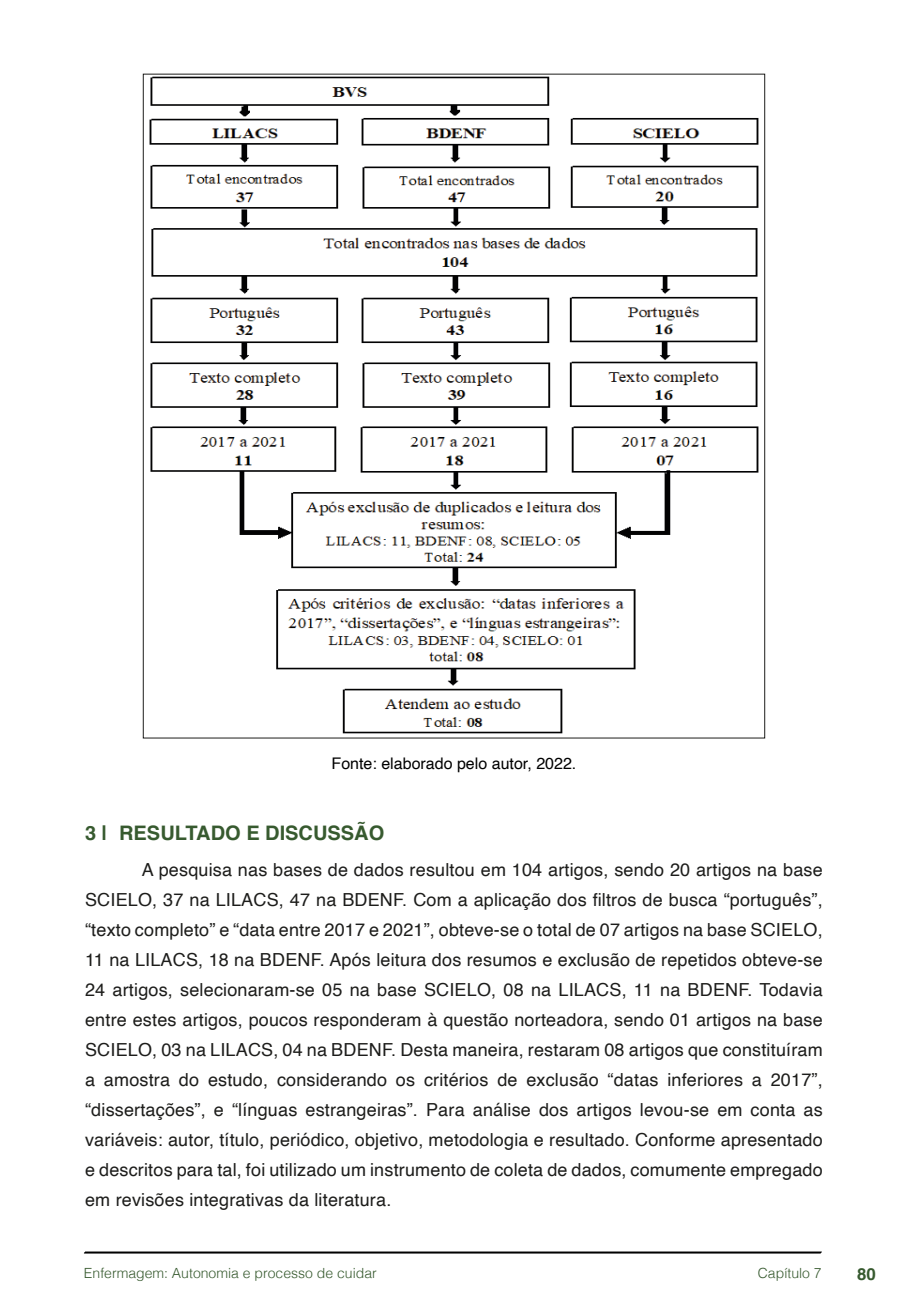
<style>
.page{position:relative;width:908px;height:1304px;background:#fff}
.page>*{position:absolute;margin:0;border:0;box-sizing:border-box;transform-origin:0 0}
.t1{font:700 20px "Helvetica";color:#375a2f}
.t2{font:18px/30px "Helvetica";letter-spacing:.01em;color:#1d1d1b;text-align:justify}
.t3{font:700 16.8px "Helvetica";color:#375a2f}
.t4{font:16px "Helvetica";color:#000}
.t5{font:300 14px "Helvetica";color:#375a2f}
</style>
<div class="page">
<svg style="left:84px;top:1251px;width:737px;height:3px;background:#515151"></svg>
<img style="left:149px;top:76px;width:610px;height:658px">
<p class="t4" style="left:331px;top:751px;width:246px">Fonte: elaborado pelo autor, 2022.</p>
<p class="t1" style="left:85px;top:821px;width:300px">3 | RESULTADO E DISCUSSÃO</p>
<p class="t2" style="left:85px;top:855px;width:738px;text-indent:57px">A pesquisa nas bases de dados resultou em 104 artigos, sendo 20 artigos na base SCIELO, 37 na LILACS, 47 na BDENF. Com a aplicação dos filtros de busca “português”, “texto completo” e “data entre 2017 e 2021”, obteve-se o total de 07 artigos na base SCIELO, 11 na LILACS, 18 na BDENF. Após leitura dos resumos e exclusão de repetidos obteve-se 24 artigos, selecionaram-se 05 na base SCIELO, 08 na LILACS, 11 na BDENF. Todavia entre estes artigos, poucos responderam à questão norteadora, sendo 01 artigos na base SCIELO, 03 na LILACS, 04 na BDENF. Desta maneira, restaram 08 artigos que constituíram a amostra do estudo, considerando os critérios de exclusão “datas inferiores a 2017”, “dissertações”, e “línguas estrangeiras”. Para análise dos artigos levou-se em conta as variáveis: autor, título, periódico, objetivo, metodologia e resultado. Conforme apresentado e descritos para tal, foi utilizado um instrumento de coleta de dados, comumente empregado em revisões integrativas da literatura.</p>
<p class="t5" style="left:84px;top:1261px;width:294px">Enfermagem: Autonomia e processo de cuidar</p>
<p class="t5" style="left:757px;top:1261px;width:65px">Capítulo 7</p>
<p class="t3" style="left:856px;top:1264px;width:20px">80</p>
</div>
